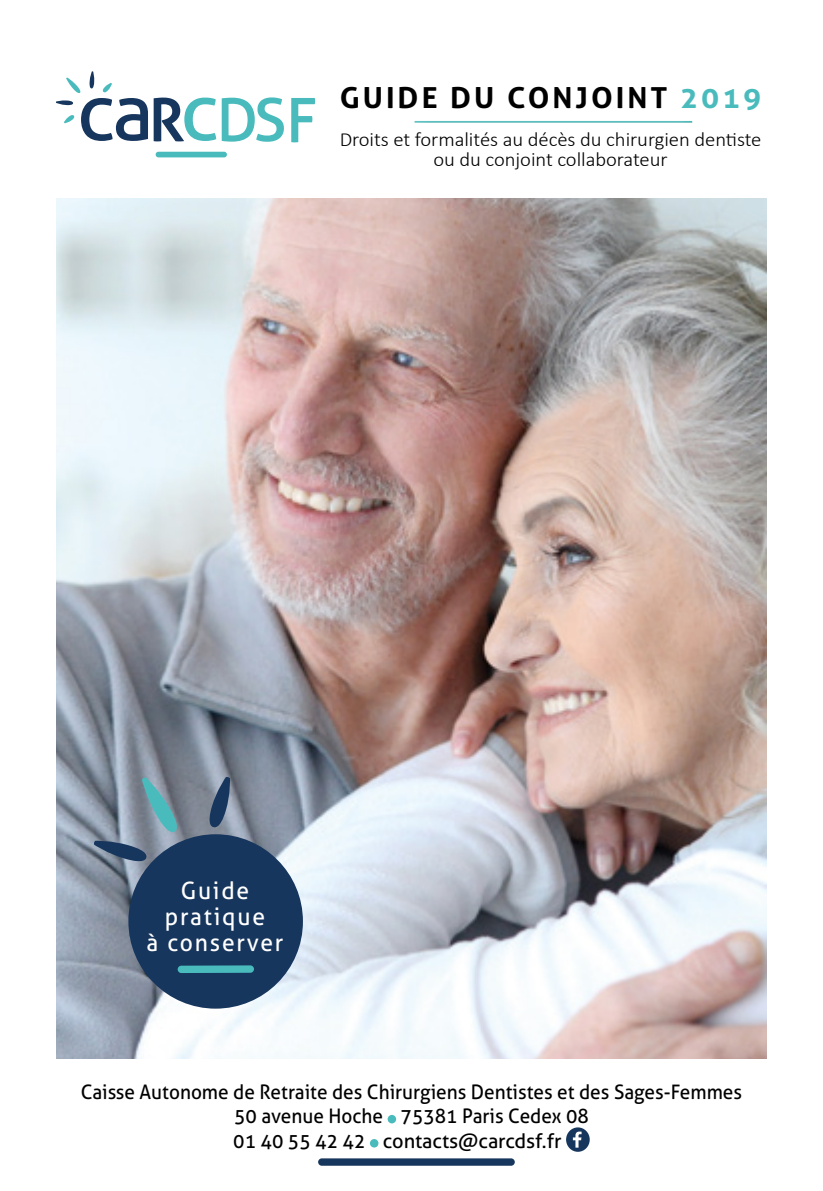
<style>
.page{position:relative;width:823px;height:1191px;background:#fff}
.page>*{position:absolute;margin:0;border:0;box-sizing:border-box;transform-origin:0 0}
.t1{font:700 29px "Aller";letter-spacing:.1em;color:#000}
.t2{font:24px/26px "Aller";letter-spacing:.08em;color:#fff;text-align:center;scale:.95 1}
.t3{font:20px/24px "Aller";color:#000;scale:.95 1}
.t4{font:300 20px/20px "Calibri";letter-spacing:-.005em;color:#000;text-align:center}
.s1{color:#4abbbd}
</style>
<div class="page">
<img style="left:57px;top:198px;width:708px;height:860px">
<svg style="left:291px;top:98px;width:24px;height:44px"></svg>
<svg style="left:56px;top:71px;width:228px;height:71px"></svg>
<div style="left:155px;top:152px;width:72px;height:5px;background:#4abbbd;border-radius:3px"></div>
<div style="left:387px;top:1114px;width:9px;height:9px;background:#4abbbd;border-radius:50%"></div>
<div style="left:370px;top:1139px;width:8px;height:8px;background:#4abbbd;border-radius:50%"></div>
<svg style="left:566px;top:1127px;width:23px;height:24px"></svg>
<div style="left:318px;top:1158px;width:196px;height:7px;background:#17365d;border-radius:4px"></div>
<div style="left:128px;top:834px;width:175px;height:174px;background:#17365d;border-radius:50%"></div>
<svg style="left:94px;top:777px;width:136px;height:86px;background:#657a8e"></svg>
<div style="left:177px;top:965px;width:77px;height:8px;background:#4abbbd;border-radius:4px"></div>
<div style="left:411px;top:111px;width:295px;height:14px;background:#000;opacity:.75"></div>
<p class="t1" style="left:339px;top:80px;width:423px">GUIDE DU CONJOINT <span class="s1">2019</span></p>
<p class="t4" style="left:339px;top:129px;width:423px">Droits et formalités au décès du chirurgien dentiste ou du conjoint collaborateur</p>
<p class="t2" style="left:180px;top:877px;width:74px">Guide</p>
<p class="t2" style="left:146px;top:903px;width:145px">pratique<br>à conserver</p>
<p class="t3" style="left:233px;top:1080px;width:537px;text-indent:-152px">Caisse Autonome de Retraite des Chirurgiens Dentistes et des Sages-Femmes<br>50 avenue Hoche 75381 Paris Cedex 08<br>01 40 55 42 42 contacts@carcdsf.fr</p>
</div>
